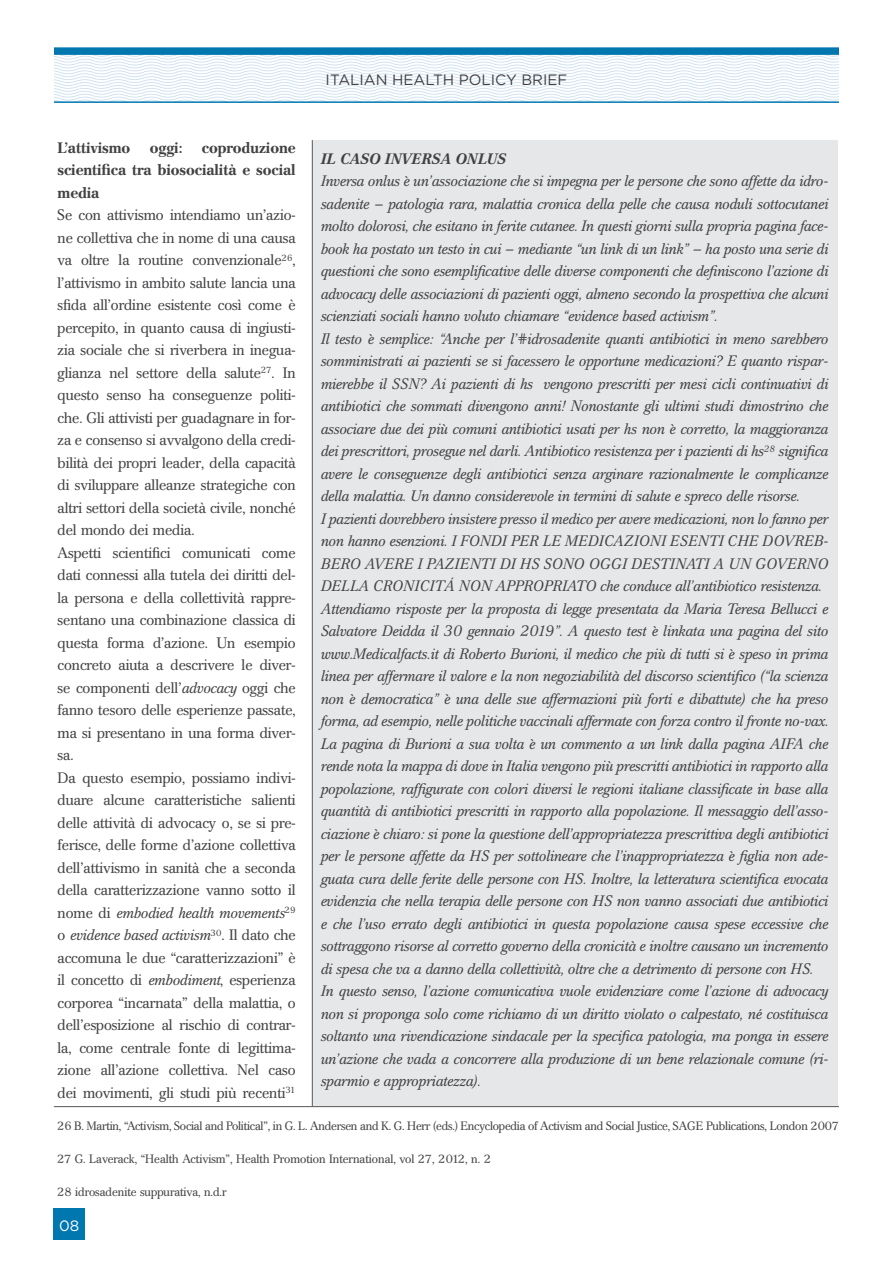
<style>
.page{position:relative;width:893px;height:1263px;background:#fff}
.page>*{position:absolute;margin:0;border:0;box-sizing:border-box;transform-origin:0 0}
.t1{font:italic 15px/22.5px "Cremona";color:#414042}
.t2{font:15px/22.5px "Cremona";color:#414042}
.t3{font:700 15px/22.5px "Cremona";color:#414042;text-align:justify}
.t4{font:15px "Gotham HTF";color:#414042}
.t5{font:italic 700 15px "Cremona";letter-spacing:.02em;color:#414042}
.t6{font:15px "Gotham HTF";color:#fff}
.t7{font:12px "Cremona";letter-spacing:-.015em;color:#414042}
.s1{font-style:italic}
</style>
<div class="page">
<div style="left:313px;top:141px;width:525px;height:966px;background:#e6e7e8"></div>
<div style="left:53px;top:1208px;width:32px;height:32px;background:#0077ae"></div>
<svg style="left:54px;top:55px;width:785px;height:46px"></svg>
<div style="left:54px;top:47px;width:785px;height:8px;background:#0077ae"></div>
<hr style="left:54px;top:101px;width:785px;height:2px;background:#0077ae">
<hr style="left:312px;top:140px;width:1px;height:966px;background:#58595b">
<hr style="left:54px;top:1106px;width:785px;height:1px;background:#58595b">
<p class="t4" style="left:326px;top:71px;width:243px">ITALIAN HEALTH POLICY BRIEF</p>
<p class="t3" style="left:58px;top:137px;width:240px;text-indent:144px">coproduzione scientifica tra biosocialità e social media</p>
<p class="t2" style="left:58px;top:204px;width:240px">Se con attivismo intendiamo un’azio&shy;ne collettiva che in nome di una causa va oltre la routine convenzionale<sup>26</sup>, l’attivismo in ambito salute lancia una sfida all’ordine esistente così come è percepito, in quanto causa di ingiusti&shy;zia sociale che si riverbera in inegua&shy;glianza nel settore della salute<sup>27</sup>. In questo senso ha conseguenze politi&shy;che. Gli attivisti per guadagnare in for&shy;za e consenso si avvalgono della credi&shy;bilità dei propri leader, della capacità di sviluppare alleanze strategiche con altri settori della società civile, nonché del mondo dei media.<br>Aspetti scientifici comunicati come dati connessi alla tutela dei diritti del&shy;la persona e della collettività rappre&shy;sentano una combinazione classica di questa forma d’azione. Un esempio concreto aiuta a descrivere le diver&shy;se componenti dell’<span class="s1">advocacy</span> oggi che fanno tesoro delle esperienze passate, ma si presentano in una forma diver&shy;sa.<br>Da questo esempio, possiamo indivi&shy;duare alcune caratteristiche salienti delle attività di advocacy o, se si pre&shy;ferisce, delle forme d’azione collettiva dell’attivismo in sanità che a seconda della caratterizzazione vanno sotto il nome di <span class="s1">embodied health movements</span><sup>29 </sup>o <span class="s1">evidence based activism</span><sup>30</sup>. Il dato che accomuna le due “caratterizzazioni” è il concetto di <span class="s1">embodiment</span>, esperienza corporea “incarnata” della malattia, o dell’esposizione al rischio di contrar&shy;la, come centrale fonte di legittima&shy;zione all’azione collettiva. Nel caso dei movimenti, gli studi più recenti<sup>31</sup></p>
<p class="t7" style="left:57px;top:1119px;width:783px">26 B. Martin, “Activism, Social and Political”, in G. L. Andersen and K. G. Herr (eds.) Encyclopedia of Activism and Social Justice, SAGE Publications, London 2007</p>
<p class="t7" style="left:57px;top:1152px;width:435px">27 G. Laverack, “Health Activism”, Health Promotion International, vol 27, 2012, n. 2</p>
<p class="t7" style="left:57px;top:1185px;width:171px">28 idrosadenite suppurativa, n.d.r</p>
<p class="t3" style="left:58px;top:137px;width:74px">L’attivismo</p>
<p class="t3" style="left:150px;top:137px;width:34px">oggi:</p>
<p class="t5" style="left:320px;top:150px;width:187px">IL CASO INVERSA ONLUS</p>
<p class="t1" style="left:320px;top:170px;width:509px">Inversa onlus è un’associazione che si impegna per le persone che sono affette da idro&shy;sadenite – patologia rara, malattia cronica della pelle che causa noduli sottocutanei molto dolorosi, che esitano in ferite cutanee. In questi giorni sulla propria pagina face&shy;book ha postato un testo in cui – mediante “un link di un link” – ha posto una serie di questioni che sono esemplificative delle diverse componenti che definiscono l’azione di advocacy delle associazioni di pazienti oggi, almeno secondo la prospettiva che alcuni scienziati sociali hanno voluto chiamare “evidence based activism”.<br>Il testo è semplice: “Anche per l’#idrosadenite quanti antibiotici in meno sarebbero somministrati ai pazienti se si facessero le opportune medicazioni? E quanto rispar&shy;mierebbe il SSN? Ai pazienti di hs vengono prescritti per mesi cicli continuativi di antibiotici che sommati divengono anni! Nonostante gli ultimi studi dimostrino che associare due dei più comuni antibiotici usati per hs non è corretto, la maggioranza dei prescrittori, prosegue nel darli. Antibiotico resistenza per i pazienti di hs<sup>28</sup> significa avere le conseguenze degli antibiotici senza arginare razionalmente le complicanze della malattia. Un danno considerevole in termini di salute e spreco delle risorse.<br>I pazienti dovrebbero insistere presso il medico per avere medicazioni, non lo fanno per non hanno esenzioni. I FONDI PER LE MEDICAZIONI ESENTI CHE DOVREB-BERO AVERE I PAZIENTI DI HS SONO OGGI DESTINATI A UN GOVERNO DELLA CRONICITÁ NON APPROPRIATO che conduce all’antibiotico resistenza.<br>Attendiamo risposte per la proposta di legge presentata da Maria Teresa Bellucci e Salvatore Deidda il 30 gennaio 2019”. A questo test è linkata una pagina del sito www.Medicalfacts.it di Roberto Burioni, il medico che più di tutti si è speso in prima linea per affermare il valore e la non negoziabilità del discorso scientifico (“la scienza non è democratica” è una delle sue affermazioni più forti e dibattute) che ha preso forma, ad esempio, nelle politiche vaccinali affermate con forza contro il fronte no-vax.<br>La pagina di Burioni a sua volta è un commento a un link dalla pagina AIFA che rende nota la mappa di dove in Italia vengono più prescritti antibiotici in rapporto alla popolazione, raffigurate con colori diversi le regioni italiane classificate in base alla quantità di antibiotici prescritti in rapporto alla popolazione. Il messaggio dell’asso&shy;ciazione è chiaro: si pone la questione dell’appropriatezza prescrittiva degli antibiotici per le persone affette da HS per sottolineare che l’inappropriatezza è figlia non ade&shy;guata cura delle ferite delle persone con HS. Inoltre, la letteratura scientifica evocata evidenzia che nella terapia delle persone con HS non vanno associati due antibiotici e che l’uso errato degli antibiotici in questa popolazione causa spese eccessive che sottraggono risorse al corretto governo della cronicità e inoltre causano un incremento di spesa che va a danno della collettività, oltre che a detrimento di persone con HS.<br>In questo senso, l’azione comunicativa vuole evidenziare come l’azione di advocacy non si proponga solo come richiamo di un diritto violato o calpestato, né costituisca soltanto una rivendicazione sindacale per la specifica patologia, ma ponga in essere un’azione che vada a concorrere alla produzione di un bene relazionale comune (ri&shy;sparmio e appropriatezza).</p>
<p class="t6" style="left:59px;top:1217px;width:22px">08</p>
</div>
